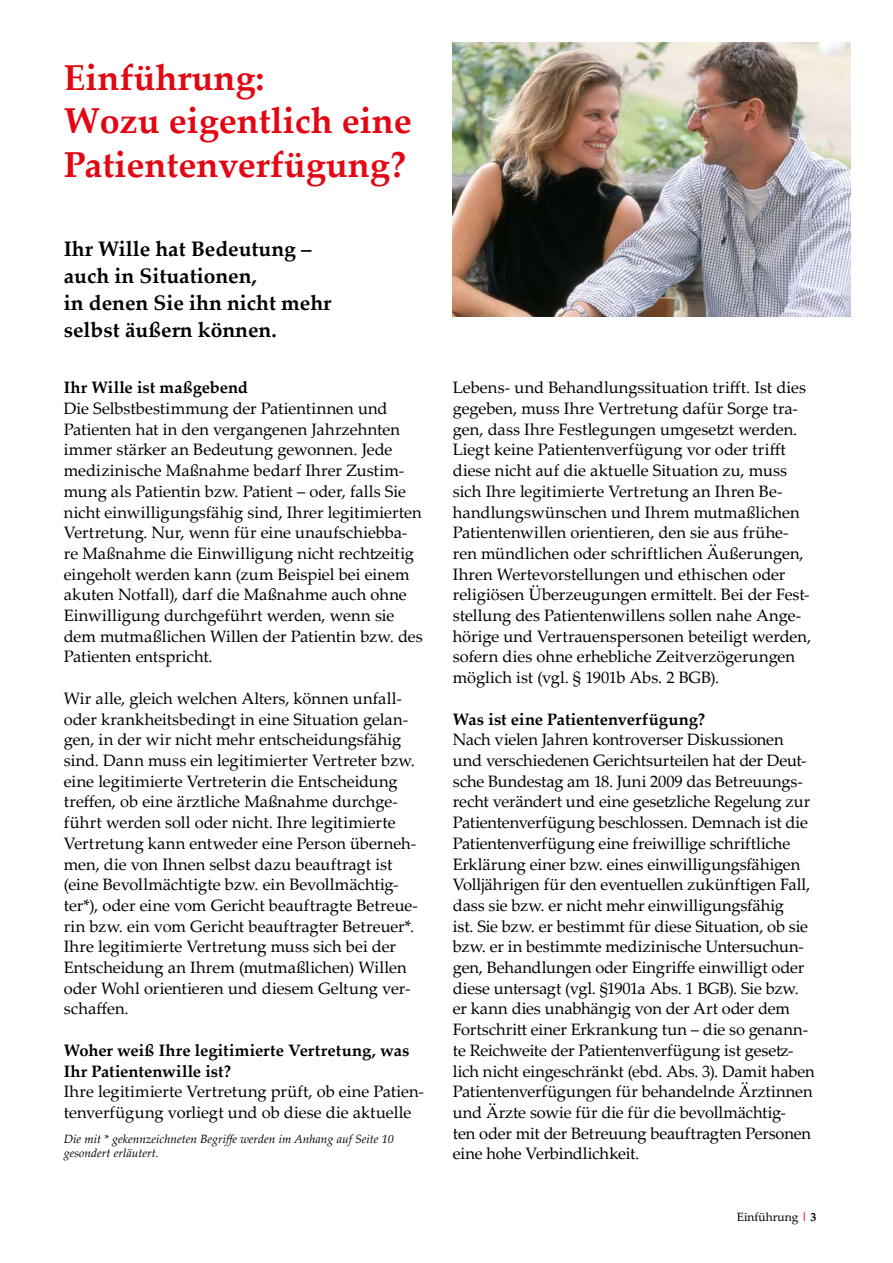
<style>
.page{position:relative;width:893px;height:1263px;background:#fff}
.page>*{position:absolute;margin:0;border:0;box-sizing:border-box;transform-origin:0 0}
.t1{font:700 36px/43.2px "Palatino Linotype";color:#e30613}
.t2{font:700 21px/27px "Palatino Linotype";color:#000}
.t3{font:16.5px/20.7px "Palatino Linotype";letter-spacing:-.005em;color:#000}
.t4{font:700 16.5px/20.7px "Palatino Linotype";letter-spacing:.005em;color:#000}
.t5{font:italic 12px/13.5px "Palatino Linotype";color:#000}
.t6{font:12px "Palatino Linotype";color:#000}
.s1{font-weight:700;color:#e30613}
.s2{font-weight:700}
</style>
<div class="page">
<img style="left:453px;top:43px;width:397px;height:274px">
<h1 class="t1" style="left:64px;top:55px;width:349px">Einführung:<br>Wozu eigentlich eine<br>Patientenverfügung?</h1>
<p class="t2" style="left:64px;top:234px;width:269px">Ihr Wille hat Bedeutung – auch in Situationen,<br>in denen Sie ihn nicht mehr selbst äußern können.</p>
<p class="t4" style="left:64px;top:377px;width:186px">Ihr Wille ist maßgebend</p>
<p class="t3" style="left:64px;top:397px;width:360px">Die Selbstbestimmung der Patientinnen und Patienten hat in den vergangenen Jahrzehnten immer stärker an Bedeutung gewonnen. Jede medizinische Maßnahme bedarf Ihrer Zustim&shy;mung als Patientin bzw. Patient – oder, falls Sie nicht einwilligungsfähig sind, Ihrer legitimierten Vertretung. Nur, wenn für eine unaufschiebba&shy;re Maßnahme die Einwilligung nicht rechtzeitig eingeholt werden kann (zum Beispiel bei einem akuten Notfall), darf die Maßnahme auch ohne Einwilligung durchgeführt werden, wenn sie dem mutmaßlichen Willen der Patientin bzw. des Patienten entspricht.</p>
<p class="t3" style="left:64px;top:687px;width:356px">Wir alle, gleich welchen Alters, können unfall&shy;oder krankheitsbedingt in eine Situation gelan&shy;gen, in der wir nicht mehr entscheidungsfähig sind. Dann muss ein legitimierter Vertreter bzw. eine legitimierte Vertreterin die Entscheidung treffen, ob eine ärztliche Maßnahme durchge&shy;führt werden soll oder nicht. Ihre legitimierte Vertretung kann entweder eine Person überneh&shy;men, die von Ihnen selbst dazu beauftragt ist (eine Bevollmächtigte bzw. ein Bevollmächtig&shy;ter*), oder eine vom Gericht beauftragte Betreue&shy;rin bzw. ein vom Gericht beauftragter Betreuer*.<br>Ihre legitimierte Vertretung muss sich bei der Entscheidung an Ihrem (mutmaßlichen) Willen oder Wohl orientieren und diesem Geltung ver&shy;schaffen.</p>
<p class="t4" style="left:64px;top:1039px;width:347px">Woher weiß Ihre legitimierte Vertretung, was<br>Ihr Patientenwille ist?</p>
<p class="t3" style="left:64px;top:1080px;width:362px">Ihre legitimierte Vertretung prüft, ob eine Patien&shy;tenverfügung vorliegt und ob diese die aktuelle</p>
<p class="t5" style="left:64px;top:1132px;width:331px">Die mit * gekennzeichneten Begriffe werden im Anhang auf Seite 10 gesondert erläutert.</p>
<p class="t3" style="left:453px;top:377px;width:360px">Lebens- und Behandlungssituation trifft. Ist dies gegeben, muss Ihre Vertretung dafür Sorge tra&shy;gen, dass Ihre Festlegungen umgesetzt werden.<br>Liegt keine Patientenverfügung vor oder trifft diese nicht auf die aktuelle Situation zu, muss sich Ihre legitimierte Vertretung an Ihren Be&shy;handlungswünschen und Ihrem mutmaßlichen Patientenwillen orientieren, den sie aus frühe&shy;ren mündlichen oder schriftlichen Äußerungen, Ihren Wertevorstellungen und ethischen oder religiösen Überzeugungen ermittelt. Bei der Fest&shy;stellung des Patientenwillens sollen nahe Ange&shy;hörige und Vertrauenspersonen beteiligt werden, sofern dies ohne erhebliche Zeitverzögerungen möglich ist (vgl. § 1901b Abs. 2 BGB).</p>
<p class="t4" style="left:453px;top:708px;width:254px">Was ist eine Patientenverfügung?</p>
<p class="t3" style="left:453px;top:729px;width:363px">Nach vielen Jahren kontroverser Diskussionen und verschiedenen Gerichtsurteilen hat der Deut&shy;sche Bundestag am 18. Juni 2009 das Betreuungs&shy;recht verändert und eine gesetzliche Regelung zur Patientenverfügung beschlossen. Demnach ist die Patientenverfügung eine freiwillige schriftliche Erklärung einer bzw. eines einwilligungsfähigen Volljährigen für den eventuellen zukünftigen Fall, dass sie bzw. er nicht mehr einwilligungsfähig<br>ist. Sie bzw. er bestimmt für diese Situation, ob sie bzw. er in bestimmte medizinische Untersuchun&shy;gen, Behandlungen oder Eingriffe einwilligt oder diese untersagt (vgl. §1901a Abs. 1 BGB). Sie bzw. er kann dies unabhängig von der Art oder dem Fortschritt einer Erkrankung tun – die so genann&shy;te Reichweite der Patientenverfügung ist gesetz&shy;lich nicht eingeschränkt (ebd. Abs. 3). Damit haben Patientenverfügungen für behandelnde Ärztinnen und Ärzte sowie für die für die bevollmächtig-<br>ten oder mit der Betreuung beauftragten Personen eine hohe Verbindlichkeit.</p>
<p class="t6" style="left:737px;top:1209px;width:81px">Einführung <span class="s1">|</span> <span class="s2">3</span></p>
</div>
